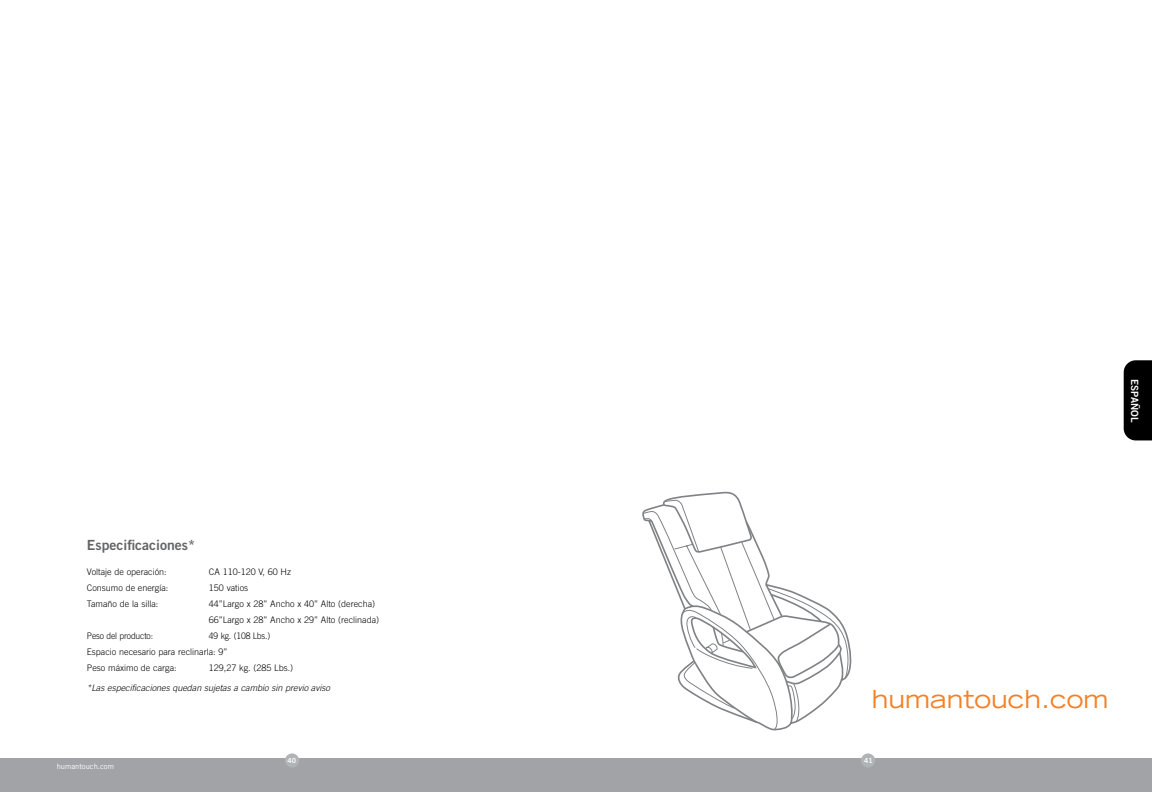
<style>
.page{position:relative;width:1152px;height:792px;background:#fff}
.page>*{position:absolute;margin:0;border:0;box-sizing:border-box;transform-origin:0 0}
.t1{font:expanded 25px "Trade Gothic LT";color:#f58025}
.t2{font:14px "Trade Gothic LT Bold Two";color:#636466}
.t3{font:10px "Trade Gothic LT Bold Two";color:#fff}
.t4{font:300 9px/16px "Trade Gothic LT";color:#000}
.t5{font:300 9px/16px "Trade Gothic LT";color:#000;scale:.95 1}
.t6{font:italic 300 9px "Trade Gothic LT";color:#000}
.t7{font:7.6px "Trade Gothic LT";color:#fff}
.t8{font:7px "Trade Gothic LT Bold Two";color:#fff}
</style>
<div class="page">
<div style="left:576px;top:758px;width:576px;height:34px;background:#a1a3a6"></div>
<div style="left:861px;top:753px;width:14px;height:15px;background:#b1b4b6;border-radius:50%"></div>
<div style="left:1124px;top:360px;width:28px;height:80px;background:#000"></div>
<div style="left:0;top:758px;width:576px;height:34px;background:#a1a3a6"></div>
<div style="left:285px;top:753px;width:14px;height:15px;background:#b1b4b6;border-radius:50%"></div>
<svg style="left:642px;top:492px;width:209px;height:238px"></svg>
<h2 class="t2" style="left:87px;top:536px;width:110px">Especificaciones*</h2>
<p class="t4" style="left:87px;top:563px;width:81px">Voltaje de operación:</p>
<p class="t4" style="left:209px;top:563px;width:84px">CA 110-120 V, 60 Hz</p>
<p class="t4" style="left:87px;top:579px;width:83px">Consumo de energía:</p>
<p class="t4" style="left:209px;top:579px;width:41px">150 vatios</p>
<p class="t4" style="left:87px;top:595px;width:73px">Tamaño de la silla:</p>
<p class="t4" style="left:209px;top:595px;width:172px">44”Largo x 28” Ancho x 40” Alto (derecha)<br>66”Largo x 28” Ancho x 29” Alto (reclinada)</p>
<p class="t5" style="left:87px;top:627px;width:71px">Peso del producto:</p>
<p class="t5" style="left:87px;top:627px;width:195px;text-indent:122px">49 kg. (108 Lbs.)<br>Espacio necesario para reclinarla: 9”<br>Peso máximo de carga:</p>
<p class="t4" style="left:209px;top:659px;width:86px">129,27 kg. (285 Lbs.)</p>
<p class="t6" style="left:87px;top:682px;width:245px">*Las especificaciones quedan sujetas a cambio sin previo aviso</p>
<p class="t7" style="left:57px;top:762px;width:59px">humantouch.com</p>
<p class="t8" style="left:288px;top:756px;width:10px">40</p>
<p class="t3" style="left:1141px;top:379px;width:45px;rotate:90deg">ESPAÑOL</p>
<h1 class="t1" style="left:872px;top:682px;width:238px">humantouch.com</h1>
<p class="t8" style="left:864px;top:756px;width:10px">41</p>
</div>
